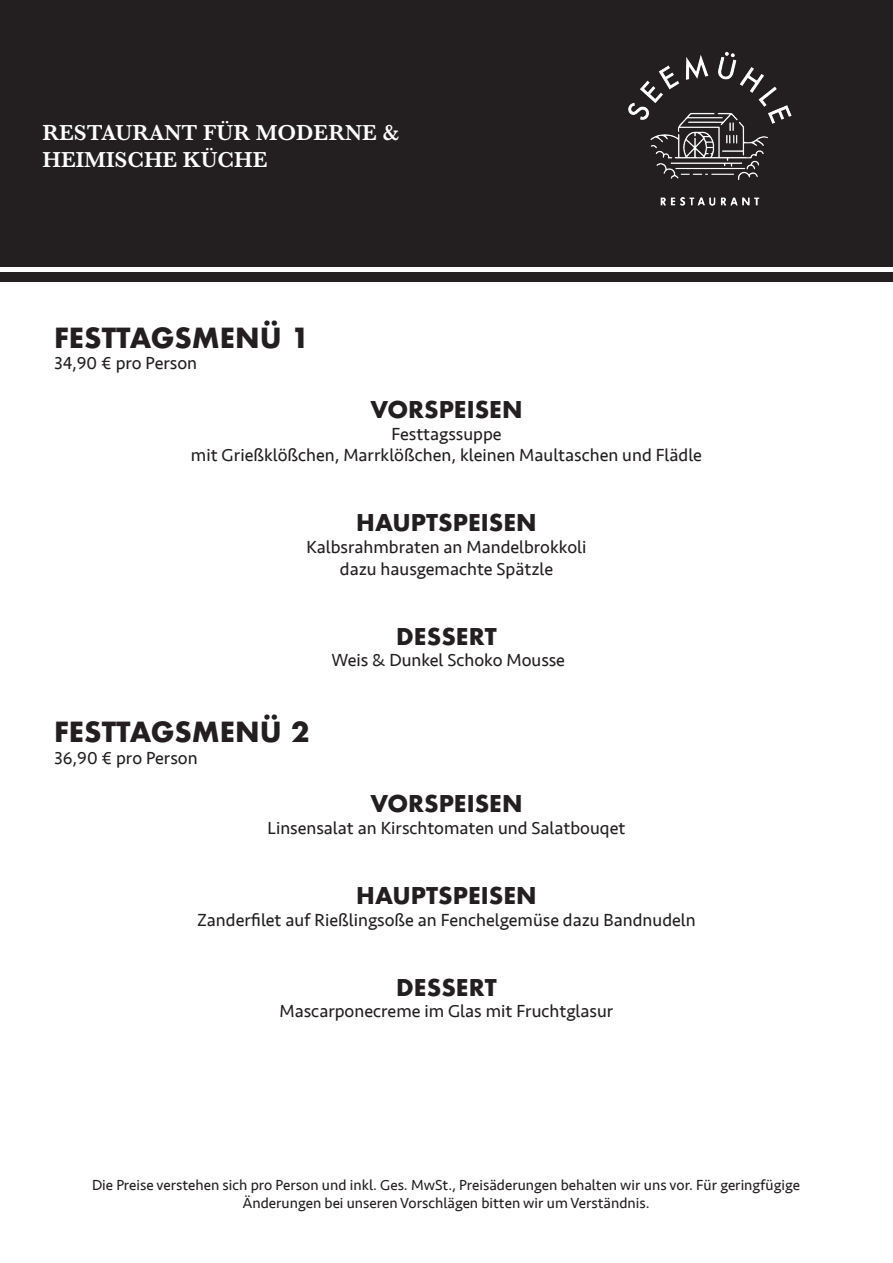
<style>
.page{position:relative;width:893px;height:1263px;background:#fff}
.page>*{position:absolute;margin:0;border:0;box-sizing:border-box;transform-origin:0 0}
.t1{font:700 27px "Futura";color:#231f20}
.t2{font:700 22.5px "Futura";color:#231f20}
.t3{font:600 22.5px/27px "Baskerville";color:#fff}
.t4{font:18px "Seravek";color:#231f20}
.t5{font:15px/18px "Seravek";color:#231f20;text-align:center}
</style>
<div class="page">
<div style="left:0;top:0;width:893px;height:267px;background:#231f20"></div>
<img style="left:628px;top:52px;width:164px;height:154px">
<div style="left:0;top:272px;width:893px;height:10px;background:#231f20"></div>
<div style="left:587px;top:11px;width:246px;height:246px;border:20px solid #231f20;border-radius:50%"></div>
<p class="t3" style="left:42px;top:119px;width:358px">RESTAURANT FÜR MODERNE &amp;<br>HEIMISCHE KÜCHE</p>
<p class="t1" style="left:54px;top:318px;width:257px">FESTTAGSMENÜ 1</p>
<p class="t4" style="left:54px;top:349px;width:145px">34,90 € pro Person</p>
<p class="t2" style="left:370px;top:393px;width:154px">VORSPEISEN</p>
<p class="t4" style="left:391px;top:420px;width:112px">Festtagssuppe</p>
<p class="t4" style="left:191px;top:441px;width:513px">mit Grießklößchen, Marrklößchen, kleinen Maultaschen und Flädle</p>
<p class="t2" style="left:356px;top:507px;width:182px">HAUPTSPEISEN</p>
<p class="t4" style="left:306px;top:533px;width:282px">Kalbsrahmbraten an Mandelbrokkoli</p>
<p class="t4" style="left:340px;top:555px;width:215px">dazu hausgemachte Spätzle</p>
<p class="t1" style="left:54px;top:712px;width:257px">FESTTAGSMENÜ 2</p>
<p class="t4" style="left:54px;top:744px;width:145px">36,90 € pro Person</p>
<p class="t2" style="left:396px;top:620px;width:102px">DESSERT</p>
<p class="t4" style="left:331px;top:646px;width:235px">Weis &amp; Dunkel Schoko Mousse</p>
<p class="t2" style="left:370px;top:787px;width:154px">VORSPEISEN</p>
<p class="t4" style="left:268px;top:814px;width:359px">Linsensalat an Kirschtomaten und Salatbouqet</p>
<p class="t2" style="left:356px;top:879px;width:182px">HAUPTSPEISEN</p>
<p class="t4" style="left:197px;top:906px;width:500px">Zanderfilet auf Rießlingsoße an Fenchelgemüse dazu Bandnudeln</p>
<p class="t2" style="left:396px;top:971px;width:102px">DESSERT</p>
<p class="t4" style="left:280px;top:997px;width:335px">Mascarponecreme im Glas mit Fruchtglasur</p>
<p class="t5" style="left:92px;top:1176px;width:709px">Die Preise verstehen sich pro Person und inkl. Ges. MwSt., Preisäderungen behalten wir uns vor. Für geringfügige<br>Änderungen bei unseren Vorschlägen bitten wir um Verständnis.</p>
</div>
